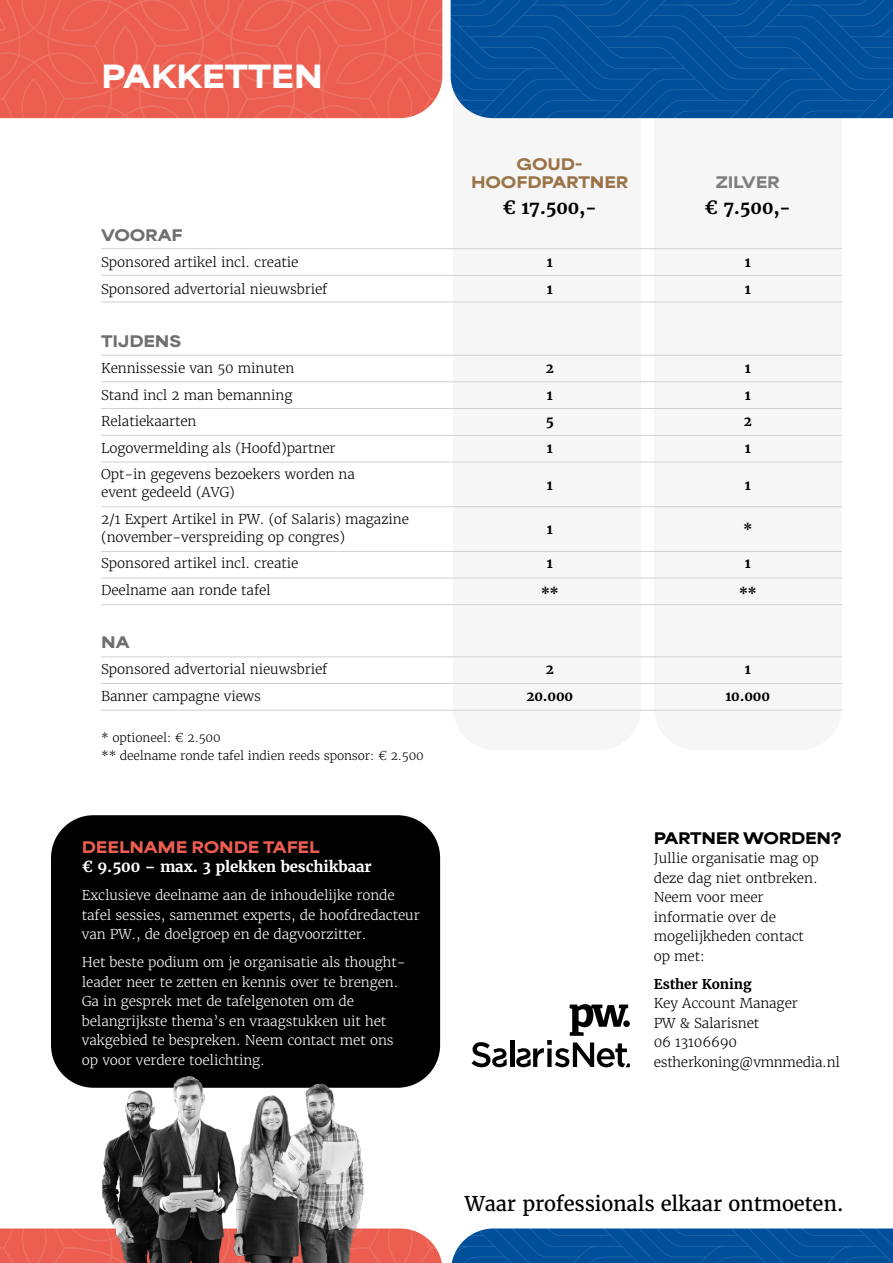
<style>
.page{position:relative;width:893px;height:1263px;background:#fff}
.page>*{position:absolute;margin:0;border:0;box-sizing:border-box;transform-origin:0 0}
.t1{font:900 30px "Area Extended";letter-spacing:-.01em;color:#fff}
.t2{font:20.25px "Merriweather";letter-spacing:-.01em;color:#000}
.t3{font:700 18px "Merriweather";letter-spacing:-.01em;color:#000}
.t4{font:700 15px "Merriweather";letter-spacing:-.01em;color:#fff}
.t5{font:900 15px "Area Extended";letter-spacing:-.01em;color:#eb5e50}
.t6{font:900 15px/18px "Area Extended";letter-spacing:-.01em;color:#9a7346;text-align:center}
.t7{font:900 15px "Area Extended";letter-spacing:-.01em;color:#706f6f}
.t8{font:900 15px "Area Extended";letter-spacing:-.02em;color:#000}
.t9{font:900 15px "Area Extended";letter-spacing:-.01em;color:#7e7e7d}
.t10{font:300 13.5px/19.5px "Merriweather";letter-spacing:-.01em;color:#000}
.t11{font:300 13.5px/19.5px "Merriweather";letter-spacing:-.01em;color:#fff}
.t12{font:700 13.5px "Merriweather";letter-spacing:-.01em;color:#000}
.t13{font:300 12px/18px "Merriweather";letter-spacing:-.01em;color:#000}
</style>
<div class="page">
<div style="left:453px;top:118px;width:188px;height:592px;background:#f6f6f6"></div>
<div style="left:654px;top:118px;width:188px;height:592px;background:#f6f6f6"></div>
<svg style="left:492px;top:1228px;width:401px;height:35px;background:#06539c"></svg>
<svg style="left:0;top:1228px;width:76px;height:35px;background:#eb6254"></svg>
<svg style="left:451px;top:0;width:442px;height:118px;background:#05529c"></svg>
<svg style="left:0;top:0;width:442px;height:118px;background:#eb6053"></svg>
<hr style="left:101px;top:275px;width:741px;height:1px;background:#d0d0d0">
<hr style="left:101px;top:683px;width:741px;height:1px;background:#d0d0d0">
<hr style="left:101px;top:381px;width:741px;height:1px;background:#d0d0d0">
<hr style="left:101px;top:462px;width:741px;height:1px;background:#d0d0d0">
<hr style="left:101px;top:302px;width:741px;height:1px;background:#d0d0d0">
<hr style="left:101px;top:710px;width:741px;height:1px;background:#d0d0d0">
<hr style="left:101px;top:408px;width:741px;height:1px;background:#d0d0d0">
<hr style="left:101px;top:506px;width:741px;height:1px;background:#d0d0d0">
<hr style="left:101px;top:551px;width:741px;height:1px;background:#d0d0d0">
<hr style="left:101px;top:578px;width:741px;height:1px;background:#d0d0d0">
<hr style="left:101px;top:604px;width:741px;height:1px;background:#d0d0d0">
<hr style="left:101px;top:248px;width:741px;height:1px;background:#d0d0d0">
<hr style="left:101px;top:656px;width:741px;height:1px;background:#d0d0d0">
<hr style="left:101px;top:355px;width:741px;height:1px;background:#d0d0d0">
<hr style="left:101px;top:435px;width:741px;height:1px;background:#d0d0d0">
<div style="left:51px;top:815px;width:389px;height:273px;background:#000;border-radius:43px"></div>
<svg style="left:492px;top:1048px;width:15px;height:19px"></svg>
<hr style="left:510px;top:1040px;width:4px;height:27px;background:#000">
<svg style="left:516px;top:1004px;width:114px;height:63px"></svg>
<div style="left:623px;top:1020px;width:7px;height:7px;background:#000;border-radius:50%"></div>
<img style="left:76px;top:961px;width:416px;height:302px">
<h1 class="t1" style="left:101px;top:49px;width:223px">PAKKETTEN</h1>
<p class="t6" style="left:471px;top:153px;width:159px">GOUD-<br>HOOFDPARTNER</p>
<p class="t9" style="left:716px;top:168px;width:66px">ZILVER</p>
<h3 class="t3" style="left:503px;top:196px;width:96px">€ 17.500,-</h3>
<h3 class="t3" style="left:704px;top:196px;width:88px">€ 7.500,-</h3>
<p class="t7" style="left:101px;top:221px;width:83px">VOORAF</p>
<p class="t10" style="left:101px;top:253px;width:199px">Sponsored artikel incl. creatie</p>
<p class="t12" style="left:547px;top:254px;width:7px">1</p>
<p class="t12" style="left:745px;top:254px;width:7px">1</p>
<p class="t10" style="left:101px;top:279px;width:228px">Sponsored advertorial nieuwsbrief</p>
<p class="t12" style="left:547px;top:280px;width:7px">1</p>
<p class="t12" style="left:745px;top:280px;width:7px">1</p>
<p class="t7" style="left:101px;top:327px;width:82px">TIJDENS</p>
<p class="t10" style="left:101px;top:359px;width:195px">Kennissessie van 50 minuten</p>
<p class="t12" style="left:546px;top:360px;width:10px">2</p>
<p class="t12" style="left:745px;top:360px;width:7px">1</p>
<p class="t10" style="left:101px;top:385px;width:193px">Stand incl 2 man bemanning</p>
<p class="t12" style="left:547px;top:386px;width:7px">1</p>
<p class="t12" style="left:745px;top:386px;width:7px">1</p>
<p class="t10" style="left:101px;top:412px;width:97px">Relatiekaarten</p>
<p class="t12" style="left:546px;top:413px;width:10px">5</p>
<p class="t12" style="left:744px;top:413px;width:10px">2</p>
<p class="t10" style="left:101px;top:438px;width:236px">Logovermelding als (Hoofd)partner</p>
<p class="t12" style="left:547px;top:439px;width:7px">1</p>
<p class="t12" style="left:745px;top:439px;width:7px">1</p>
<p class="t10" style="left:101px;top:465px;width:255px;line-height:18px">Opt-in gegevens bezoekers worden na event gedeeld (AVG)</p>
<p class="t12" style="left:547px;top:476px;width:7px">1</p>
<p class="t12" style="left:745px;top:476px;width:7px">1</p>
<p class="t10" style="left:101px;top:510px;width:309px;line-height:18px">2/1 Expert Artikel in PW. (of Salaris) magazine (november-verspreiding op congres)</p>
<p class="t12" style="left:547px;top:521px;width:7px">1</p>
<p class="t12" style="left:743px;top:521px;width:10px">*</p>
<p class="t10" style="left:101px;top:554px;width:199px">Sponsored artikel incl. creatie</p>
<p class="t12" style="left:547px;top:555px;width:7px">1</p>
<p class="t12" style="left:745px;top:555px;width:7px">1</p>
<p class="t10" style="left:101px;top:580px;width:171px">Deelname aan ronde tafel</p>
<p class="t12" style="left:541px;top:584px;width:19px">**</p>
<p class="t12" style="left:739px;top:584px;width:19px">**</p>
<p class="t7" style="left:101px;top:628px;width:30px">NA</p>
<p class="t10" style="left:101px;top:660px;width:228px">Sponsored advertorial nieuwsbrief</p>
<p class="t12" style="left:546px;top:661px;width:10px">2</p>
<p class="t12" style="left:745px;top:661px;width:7px">1</p>
<p class="t10" style="left:101px;top:686px;width:161px">Banner campagne views</p>
<p class="t12" style="left:526px;top:687px;width:48px">20.000</p>
<p class="t12" style="left:725px;top:687px;width:46px">10.000</p>
<p class="t13" style="left:101px;top:728px;width:324px">* optioneel: € 2.500<br>** deelname ronde tafel indien reeds sponsor: € 2.500</p>
<p class="t5" style="left:82px;top:833px;width:239px">DEELNAME RONDE TAFEL</p>
<p class="t4" style="left:82px;top:857px;width:291px">€ 9.500 – max. 3 plekken beschikbaar</p>
<p class="t11" style="left:82px;top:885px;width:339px">Exclusieve deelname aan de inhoudelijke ronde tafel sessies, samenmet experts, de hoofdredacteur van PW., de doelgroep en de dagvoorzitter.</p>
<p class="t11" style="left:82px;top:952px;width:325px">Het beste podium om je organisatie als thought&shy;leader neer te zetten en kennis over te brengen.<br>Ga in gesprek met de tafelgenoten om de belangrijkste thema’s en vraagstukken uit het vakgebied te bespreken. Neem contact met ons op voor verdere toelichting.</p>
<p class="t8" style="left:654px;top:824px;width:190px">PARTNER WORDEN?</p>
<p class="t10" style="left:654px;top:848px;width:166px">Jullie organisatie mag op deze dag niet ontbreken.<br>Neem voor meer informatie over de mogelijkheden contact op met:</p>
<p class="t12" style="left:654px;top:975px;width:99px">Esther Koning</p>
<p class="t10" style="left:654px;top:993px;width:188px">Key Account Manager<br>PW &amp; Salarisnet<br>06 13106690 estherkoning@vmnmedia.nl</p>
<h2 class="t2" style="left:465px;top:1191px;width:381px">Waar professionals elkaar ontmoeten.</h2>
</div>
